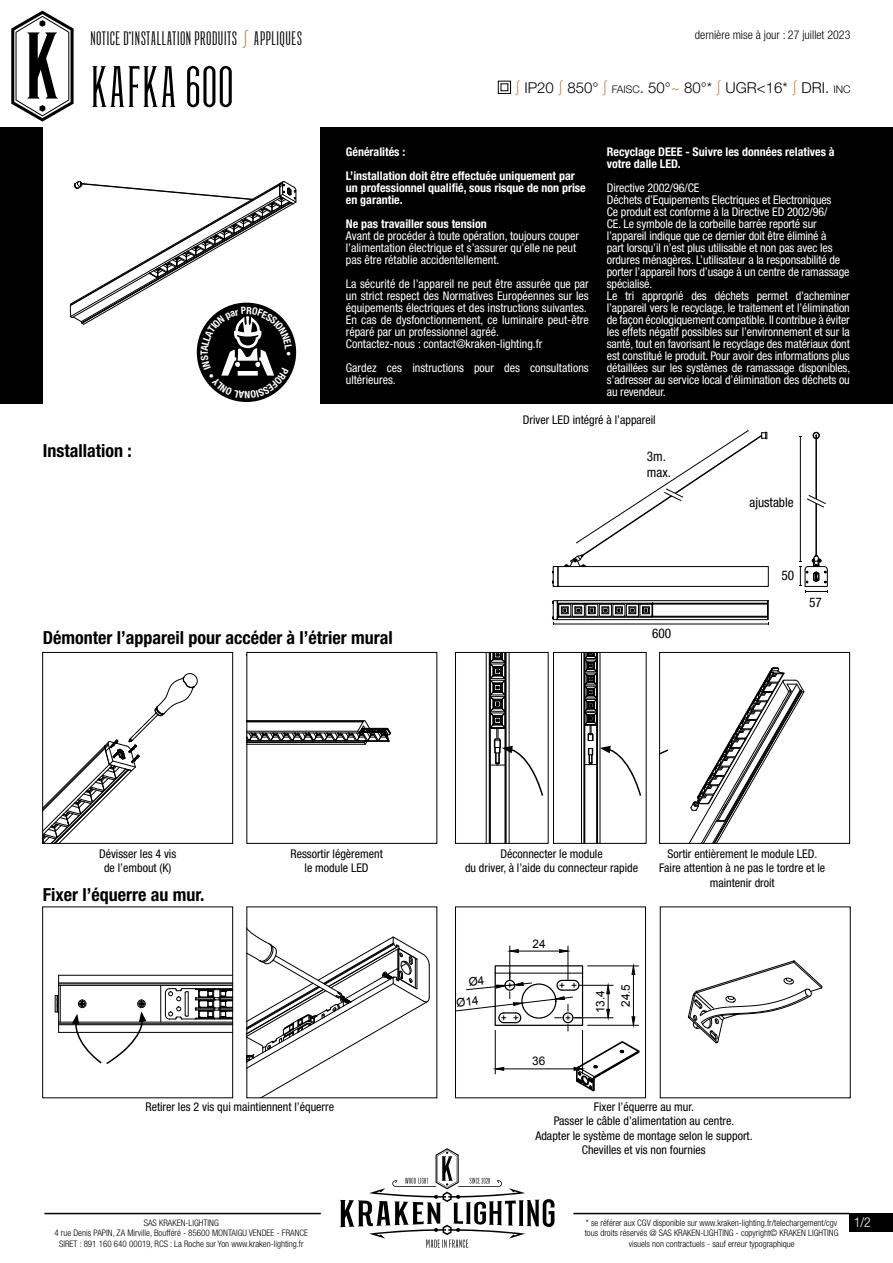
<style>
.page{position:relative;width:893px;height:1263px;background:#fff}
.page>*{position:absolute;margin:0;border:0;box-sizing:border-box;transform-origin:0 0}
.t1{font:300 54px "Green Grove";color:#000}
.t2{font:700 condensed 18px "Helvetica Neue LT Std";color:#000}
.t3{font:300 18px "Green Grove";color:#000}
.t4{font:300 15px "Helvetica Neue LT Std";color:#000}
.t5{font:300 condensed 13.5px "Helvetica Neue LT Std";color:#fff}
.t6{font:condensed 13.35px/15.9px "Helvetica Neue LT Std";color:#000}
.t7{font:condensed 12px/12px "Helvetica Neue LT Std";letter-spacing:-.01em;color:#fff}
.t8{font:condensed 12px/14.4px "Helvetica Neue LT Std";color:#000;text-align:center}
.t9{font:700 condensed 12px/12px "Helvetica Neue LT Std";color:#fff}
.t10{font:300 condensed 12px "Helvetica Neue LT Std";color:#000}
.t11{font:11.85px "Arial";color:#000}
.t12{font:300 condensed 9px/10.8px "Helvetica Neue LT Std";color:#000;text-align:center}
.t13{font:8.4px "Arial";color:#000}
.s1{font-family:"Helvetica Neue LT Std";color:#b17f4a}
.s2{color:#b17e41}
.s3{font-size:10.5px}
</style>
<div class="page">
<div style="left:321px;top:128px;width:572px;height:276px;background:#000"></div>
<div style="left:0;top:128px;width:43px;height:276px;background:#000"></div>
<svg style="left:11px;top:11px;width:63px;height:111px"></svg>
<hr style="left:44px;top:1213px;width:277px;height:1px;background:#000">
<hr style="left:573px;top:1213px;width:277px;height:1px;background:#000">
<svg style="left:340px;top:1148px;width:214px;height:100px"></svg>
<div style="left:850px;top:1213px;width:43px;height:18px;background:#000"></div>
<div style="left:498px;top:81px;width:13px;height:13px;border:1px solid #000"></div>
<svg style="left:43px;top:673px;width:190px;height:171px"></svg>
<div style="left:42px;top:652px;width:191px;height:191px;border:1px solid #000"></div>
<svg style="left:249px;top:720px;width:142px;height:25px"></svg>
<svg style="left:661px;top:667px;width:144px;height:174px"></svg>
<div style="left:659px;top:652px;width:191px;height:191px;border:1px solid #000"></div>
<svg style="left:813px;top:432px;width:7px;height:7px"></svg>
<hr style="left:816px;top:435px;width:1px;height:120px;background:#000">
<svg style="left:806px;top:495px;width:20px;height:13px"></svg>
<svg style="left:552px;top:429px;width:217px;height:158px"></svg>
<hr style="left:800px;top:436px;width:1px;height:125px;background:#010202">
<svg style="left:799px;top:554px;width:29px;height:39px"></svg>
<svg style="left:552px;top:600px;width:217px;height:25px"></svg>
<svg style="left:687px;top:960px;width:136px;height:84px"></svg>
<svg style="left:249px;top:930px;width:181px;height:166px"></svg>
<svg style="left:43px;top:907px;width:191px;height:191px"></svg>
<svg style="left:455px;top:652px;width:191px;height:191px"></svg>
<svg style="left:69px;top:181px;width:228px;height:218px"></svg>
<svg style="left:455px;top:907px;width:191px;height:192px"></svg>
<h2 class="t3" style="left:90px;top:29px;width:214px">NOTICE D’INSTALLATION PRODUITS <span class="s1">∫</span> APPLIQUES</h2>
<p class="t10" style="left:695px;top:28px;width:157px">dernière mise à jour : 27 juillet 2023</p>
<h1 class="t1" style="left:90px;top:57px;width:145px">KAFKA 600</h1>
<h2 class="t2" style="left:43px;top:440px;width:90px">Installation :</h2>
<p class="t4" style="left:515px;top:78px;width:337px"><span class="s2">∫</span> IP20 <span class="s2">∫</span> 850° <span class="s2">∫</span> <span class="s3">FAISC</span>. 50°<span class="s2">~</span> 80°* <span class="s2">∫</span> UGR&lt;16* <span class="s2">∫</span> DRI. <span class="s3">INC</span></p>
<p class="t9" style="left:346px;top:140px;width:230px;line-height:24px">Généralités :<br>L’installation doit être effectuée uniquement par</p>
<p class="t9" style="left:346px;top:182px;width:241px">un professionnel qualifié, sous risque de non prise en garantie.</p>
<p class="t9" style="left:346px;top:218px;width:142px">Ne pas travailler sous tension</p>
<p class="t7" style="left:346px;top:230px;width:235px">Avant de procéder à toute opération, toujours couper l’alimentation électrique et s’assurer qu’elle ne peut pas être rétablie accidentellement.</p>
<p class="t7" style="left:346px;top:278px;width:244px">La sécurité de l’appareil ne peut être assurée que par un strict respect des Normatives Européennes sur les équipements électriques et des instructions suivantes.<br>En cas de dysfonctionnement, ce luminaire peut-être réparé par un professionnel agréé.<br>Contactez-nous : contact@kraken-lighting.fr</p>
<p class="t7" style="left:346px;top:362px;width:244px">Gardez ces instructions pour des consultations ultérieures.</p>
<p class="t9" style="left:607px;top:146px;width:229px">Recyclage DEEE - Suivre les données relatives à votre dalle LED.</p>
<p class="t7" style="left:607px;top:182px;width:245px">Directive 2002/96/CE<br>Déchets d’Equipements Electriques et Electroniques<br>Ce produit est conforme à la Directive ED 2002/96/<br>CE. Le symbole de la corbeille barrée reporté sur l’appareil indique que ce dernier doit être éliminé à<br>part lorsqu’il n’est plus utilisable et non pas avec les ordures ménagères. L’utilisateur a la responsabilité de porter l’appareil hors d’usage à un centre de ramassage spécialisé.<br>Le tri approprié des déchets permet d’acheminer l’appareil vers le recyclage, le traitement et l’élimination de façon écologiquement compatible. Il contribue à éviter les effets négatif possibles sur l’environnement et sur la santé, tout en favorisant le recyclage des matériaux dont est constitué le produit. Pour avoir des informations plus détaillées sur les systèmes de ramassage disponibles, s’adresser au service local d’élimination des déchets ou au revendeur.</p>
<p class="t8" style="left:523px;top:412px;width:134px">Driver LED intégré à l’appareil</p>
<p class="t6" style="left:647px;top:449px;width:26px">3m. max.</p>
<p class="t6" style="left:749px;top:494px;width:46px">ajustable</p>
<p class="t6" style="left:781px;top:567px;width:14px">50</p>
<p class="t6" style="left:809px;top:594px;width:14px">57</p>
<h2 class="t2" style="left:43px;top:627px;width:352px">Démonter l’appareil pour accéder à l’étrier mural</h2>
<p class="t6" style="left:652px;top:625px;width:21px">600</p>
<p class="t8" style="left:99px;top:846px;width:79px">Dévisser les 4 vis de l’embout (K)</p>
<p class="t8" style="left:290px;top:846px;width:94px">Ressortir légèrement le module LED</p>
<p class="t8" style="left:659px;top:846px;width:168px">Sortir entièrement le module LED.<br>Faire attention à ne pas le tordre et le maintenir droit</p>
<p class="t8" style="left:465px;top:846px;width:175px">Déconnecter le module<br>du driver, à l’aide du connecteur rapide</p>
<h2 class="t2" style="left:43px;top:883px;width:163px">Fixer l’équerre au mur.</h2>
<p class="t13" style="left:81px;top:897px;width:7px">B</p>
<p class="t11" style="left:532px;top:936px;width:15px">24</p>
<p class="t11" style="left:532px;top:1053px;width:15px">36</p>
<p class="t11" style="left:593px;top:1013px;width:25px;rotate:-90deg">13.4</p>
<p class="t11" style="left:618px;top:1007px;width:25px;rotate:-90deg">24.5</p>
<p class="t8" style="left:146px;top:1099px;width:190px">Retirer les 2 vis qui maintiennent l’équerre</p>
<p class="t8" style="left:535px;top:1099px;width:219px">Fixer l’équerre au mur.<br>Passer le câble d’alimentation au centre.<br>Adapter le système de montage selon le support.<br>Chevilles et vis non fournies</p>
<p class="t12" style="left:54px;top:1217px;width:255px">SAS KRAKEN-LIGHTING<br>4 rue Denis PAPIN, ZA Mirville, Boufféré - 85600 MONTAIGU VENDEE - FRANCE<br>SIRET : 891 160 640 00019, RCS : La Roche sur Yon www.kraken-lighting.fr</p>
<p class="t12" style="left:585px;top:1217px;width:255px">* se référer aux CGV disponible sur www.kraken-lighting.fr/telechargement/cgv tous droits réservés @ SAS KRAKEN-LIGHTING - copyright© KRAKEN LIGHTING visuels non contractuels - sauf erreur typographique</p>
<p class="t5" style="left:854px;top:1214px;width:18px">1/2</p>
<p class="t13" style="left:81px;top:1245px;width:7px">E</p>
</div>
